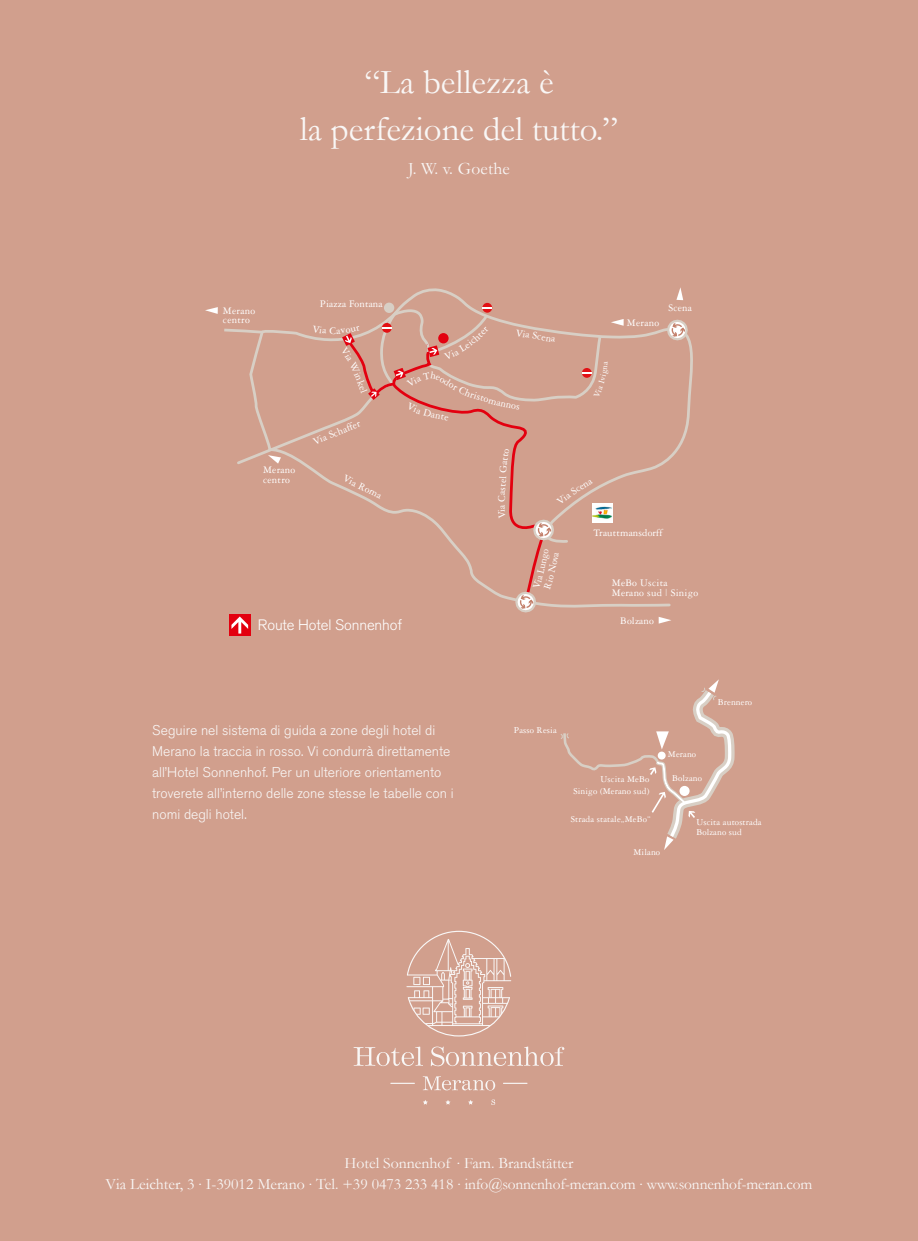
<style>
.page{position:relative;width:918px;height:1241px;background:#fff}
.page>*{position:absolute;margin:0;border:0;box-sizing:border-box;transform-origin:0 0}
.t1{font:35px "Garamond";color:#f9f7f6}
.t2{font:17.5px "Garamond";letter-spacing:.01em;color:#f9f7f6}
.t3{font:15.75px "Garamond";color:#f9f7f6}
.t4{font:300 15.05px "Akzidenz Grotesk BQ";letter-spacing:-.01em;color:#fff}
.t5{font:300 14px/21px "Akzidenz Grotesk BQ";color:#f9f7f6}
.t6{font:10.85px/9.6px "Garamond Three";letter-spacing:.02em;color:#fff}
.t7{font:9.62px/10.8px "Garamond Three";letter-spacing:.01em;color:#fff}
</style>
<div class="page">
<div style="left:0;top:0;width:918px;height:1240px;background:#d19f8d"></div>
<svg style="left:560px;top:679px;width:175px;height:171px"></svg>
<svg style="left:403px;top:288px;width:290px;height:169px"></svg>
<svg style="left:658px;top:617px;width:13px;height:6px"></svg>
<div style="left:384px;top:302px;width:10px;height:11px;background:#d2ab9b;border-radius:50%"></div>
<svg style="left:623px;top:447px;width:49px;height:160px"></svg>
<svg style="left:664px;top:316px;width:24px;height:27px"></svg>
<svg style="left:676px;top:287px;width:7px;height:13px"></svg>
<svg style="left:229px;top:633px;width:22px;height:2px"></svg>
<svg style="left:354px;top:1046px;width:67px;height:19px"></svg>
<svg style="left:431px;top:1046px;width:133px;height:20px"></svg>
<svg style="left:423px;top:1076px;width:72px;height:14px"></svg>
<svg style="left:391px;top:1082px;width:24px;height:1px"></svg>
<svg style="left:503px;top:1082px;width:24px;height:1px"></svg>
<svg style="left:406px;top:930px;width:105px;height:106px"></svg>
<svg style="left:491px;top:1099px;width:4px;height:5px"></svg>
<svg style="left:423px;top:1100px;width:5px;height:4px"></svg>
<svg style="left:445px;top:1100px;width:5px;height:4px"></svg>
<svg style="left:468px;top:1100px;width:5px;height:4px"></svg>
<svg style="left:205px;top:303px;width:418px;height:330px"></svg>
<p class="t1" style="left:364px;top:61px;width:191px">“La bellezza è</p>
<p class="t1" style="left:300px;top:108px;width:319px">la perfezione del tutto.”</p>
<p class="t2" style="left:408px;top:158px;width:103px">J. W. v. Goethe</p>
<p class="t6" style="left:223px;top:305px;width:34px">Merano centro</p>
<p class="t6" style="left:320px;top:299px;width:64px">Piazza Fontana</p>
<p class="t6" style="left:263px;top:465px;width:34px">Merano centro</p>
<p class="t6" style="left:312px;top:437px;width:51px;rotate:-22deg">Via Schaffer</p>
<p class="t6" style="left:346px;top:472px;width:43px;rotate:27deg">Via Roma</p>
<p class="t4" style="left:258px;top:616px;width:146px">Route Hotel Sonnenhof</p>
<p class="t6" style="left:476px;top:390px;width:17px;rotate:17deg">isto</p>
<p class="t6" style="left:517px;top:327px;width:42px;rotate:9deg">Via Scena</p>
<p class="t6" style="left:627px;top:318px;width:34px">Merano</p>
<p class="t6" style="left:668px;top:302px;width:25px">Scena</p>
<p class="t6" style="left:593px;top:528px;width:70px">Trauttmansdorff</p>
<p class="t6" style="left:612px;top:578px;width:88px">MeBo Uscita<br>Merano sud | Sinigo</p>
<p class="t6" style="left:620px;top:615px;width:35px">Bolzano</p>
<p class="t5" style="left:152px;top:720px;width:303px">Seguire nel sistema di guida a zone degli hotel di Merano la traccia in rosso. Vi condurrà direttamente all’Hotel Sonnenhof. Per un ulteriore orientamento troverete all’interno delle zone stesse le tabelle con i nomi degli hotel.</p>
<p class="t7" style="left:514px;top:724px;width:44px">Passo Resia</p>
<p class="t7" style="left:718px;top:696px;width:36px">Brennero</p>
<p class="t7" style="left:573px;top:773px;width:77px;line-height:11.5px;text-align:right">Uscita MeBo<br>Sinigo (Merano sud)</p>
<p class="t7" style="left:571px;top:813px;width:82px">Strada statale„MeBo“</p>
<p class="t7" style="left:633px;top:846px;width:28px">Milano</p>
<p class="t7" style="left:668px;top:748px;width:30px">Merano</p>
<p class="t7" style="left:672px;top:772px;width:31px">Bolzano</p>
<p class="t7" style="left:696px;top:816px;width:67px">Uscita autostrada<br>Bolzano sud</p>
<p class="t3" style="left:344px;top:1153px;width:230px">Hotel Sonnenhof ∙ Fam. Brandstätter</p>
<p class="t3" style="left:106px;top:1174px;width:708px">Via Leichter, 3 ∙ I-39012 Merano ∙ Tel. +39 0473 233 418 ∙ info@sonnenhof-meran.com ∙ www.sonnenhof-meran.com</p>
</div>
